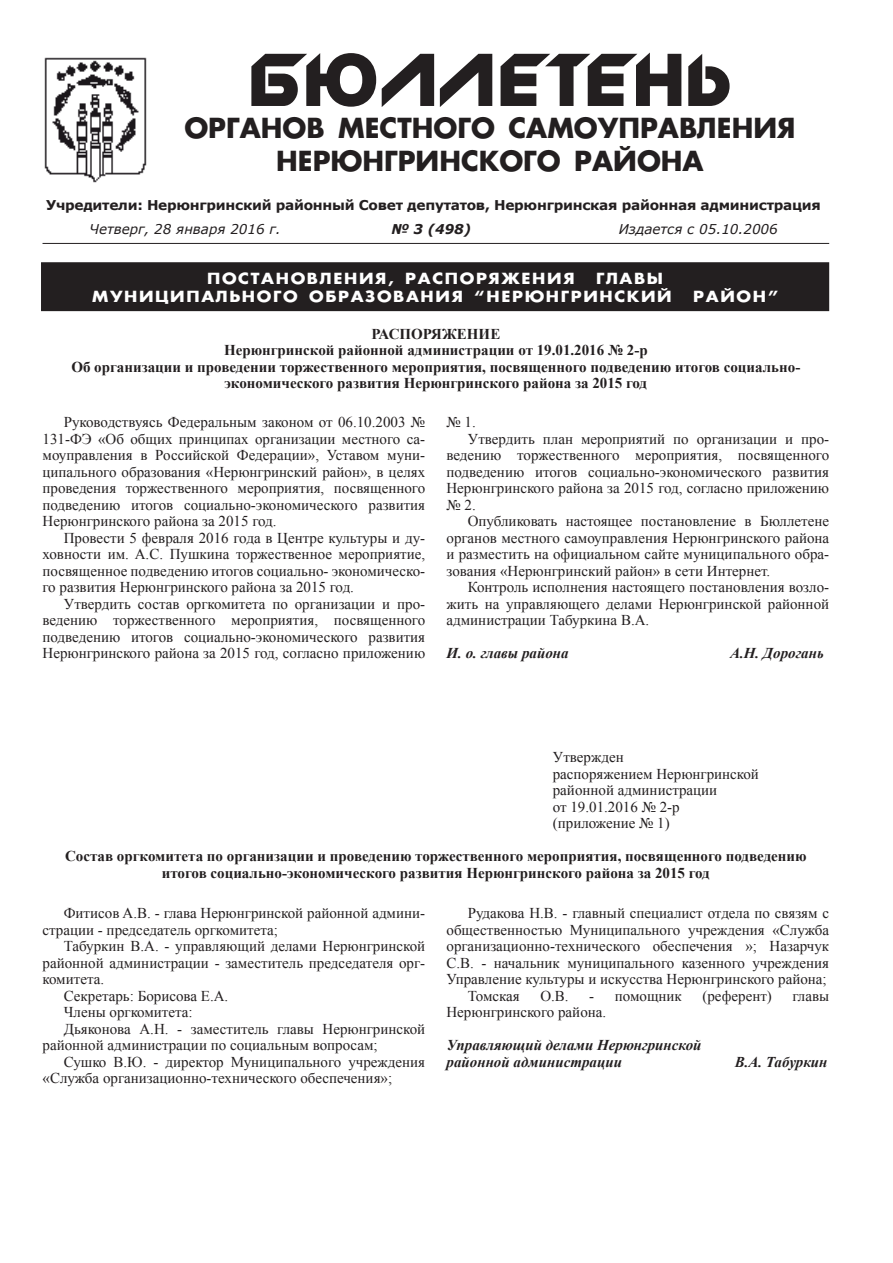
<style>
.page{position:relative;width:893px;height:1263px;background:#fff}
.page>*{position:absolute;margin:0;border:0;box-sizing:border-box;transform-origin:0 0}
.t1{font:70.5px "New Zelek";color:#231f20}
.t2{font:700 27px/32.4px "AG Futura";color:#231f20;text-align:center}
.t3{font:15px/16.5px "Times New Roman";color:#231f20;text-align:justify}
.t4{font:700 15px/16.5px "Times New Roman";color:#231f20;text-align:center}
.t5{font:italic 700 15px/16.5px "Times New Roman";color:#231f20}
.t6{font:700 15px/18px "AG Futura";letter-spacing:.1em;color:#fff;scale:1.1 1}
.t7{font:700 13.5px "Verdana";letter-spacing:-.02em;color:#231f20}
.t8{font:italic 13.5px "Verdana";color:#231f20}
.t9{font:italic 700 13.5px "Verdana";color:#231f20}
</style>
<div class="page">
<img style="left:44px;top:57px;width:103px;height:126px">
<hr style="left:43px;top:243px;width:786px;height:1px;background:#231f20">
<div style="left:42px;top:263px;width:786px;height:47px;background:#231f20"></div>
<div style="left:41px;top:262px;width:788px;height:49px;border:2px solid #231f20"></div>
<h1 class="t1" style="left:247px;top:38px;width:487px">БЮЛЛЕТЕНЬ</h1>
<h2 class="t2" style="left:184px;top:112px;width:613px">ОРГАНОВ МЕСТНОГО САМОУПРАВЛЕНИЯ<br>НЕРЮНГРИНСКОГО РАЙОНА</h2>
<p class="t7" style="left:46px;top:196px;width:776px">Учредители: Нерюнгринский районный Совет депутатов, Нерюнгринская районная администрация</p>
<p class="t8" style="left:89px;top:220px;width:193px">Четверг, 28 января 2016 г.</p>
<p class="t9" style="left:391px;top:220px;width:81px">№ 3 (498)</p>
<p class="t8" style="left:619px;top:220px;width:160px">Издается с 05.10.2006</p>
<p class="t6" style="left:207px;top:269px;width:336px">ПОСТАНОВЛЕНИЯ, РАСПОРЯЖЕНИЯ</p>
<p class="t6" style="left:92px;top:269px;width:528px;text-indent:504px">ГЛАВЫ<br>МУНИЦИПАЛЬНОГО ОБРАЗОВАНИЯ “НЕРЮНГРИНСКИЙ</p>
<p class="t6" style="left:693px;top:287px;width:79px">РАЙОН”</p>
<p class="t4" style="left:71px;top:325px;width:730px">Распоряжение<br>Нерюнгринской районной администрации от 19.01.2016 № 2-р<br>Об организации и проведении торжественного мероприятия, посвященного подведению итогов социально&shy;экономического развития Нерюнгринского района за 2015 год</p>
<p class="t3" style="left:43px;top:414px;width:384px;text-indent:21px">Руководствуясь Федеральным законом от 06.10.2003 № 131-ФЭ «Об общих принципах организации местного са&shy;моуправления в Российской Федерации», Уставом муни&shy;ципального образования «Нерюнгринский район», в целях проведения торжественного мероприятия, посвященного подведению итогов социально-экономического развития Нерюнгринского района за 2015 год.</p>
<p class="t3" style="left:43px;top:529px;width:384px;text-indent:21px">Провести 5 февраля 2016 года в Центре культуры и ду&shy;ховности им. A.C. Пушкина торжественное мероприятие, посвященное подведению итогов социально- экономическо&shy;го развития Нерюнгринского района за 2015 год.</p>
<p class="t3" style="left:43px;top:595px;width:384px;text-indent:21px">Утвердить состав оргкомитета по организации и про&shy;ведению торжественного мероприятия, посвященного подведению итогов социально-экономического развития Нерюнгринского района за 2015 год, согласно приложению</p>
<p class="t3" style="left:446px;top:414px;width:31px">№ 1.</p>
<p class="t3" style="left:468px;top:430px;width:363px">Утвердить план мероприятий по организации и про-</p>
<p class="t3" style="left:446px;top:447px;width:384px">ведению торжественного мероприятия, посвященного</p>
<p class="t3" style="left:446px;top:463px;width:384px">подведению итогов социально-экономического развития</p>
<p class="t3" style="left:446px;top:480px;width:384px">Нерюнгринского района за 2015 год, согласно приложению</p>
<p class="t3" style="left:446px;top:496px;width:31px">№ 2.</p>
<p class="t3" style="left:468px;top:513px;width:363px">Опубликовать настоящее постановление в Бюллетене</p>
<p class="t3" style="left:446px;top:529px;width:384px">органов местного самоуправления Нерюнгринского района</p>
<p class="t3" style="left:446px;top:546px;width:384px">и разместить на официальном сайте муниципального обра-</p>
<p class="t3" style="left:446px;top:562px;width:325px">зования «Нерюнгринский район» в сети Интернет.</p>
<p class="t3" style="left:468px;top:579px;width:363px">Контроль исполнения настоящего постановления возло-</p>
<p class="t3" style="left:446px;top:595px;width:384px">жить на управляющего делами Нерюнгринской районной</p>
<p class="t3" style="left:446px;top:612px;width:204px">администрации Табуркина В.А.</p>
<p class="t5" style="left:446px;top:644px;width:124px">И. о. главы района</p>
<p class="t5" style="left:730px;top:644px;width:95px">А.Н. Дорогань</p>
<p class="t3" style="left:553px;top:749px;width:208px;text-align:left">Утвержден<br>распоряжением Нерюнгринской районной администрации<br>от 19.01.2016 № 2-р (приложение № 1)</p>
<p class="t4" style="left:65px;top:848px;width:743px">Состав оргкомитета по организации и проведению торжественного мероприятия, посвященного подведению итогов социально-экономического развития Нерюнгринского района за 2015 год</p>
<p class="t3" style="left:43px;top:905px;width:384px;text-indent:21px">Фитисов A.B. - глава Нерюнгринской районной админи&shy;страции - председатель оргкомитета;</p>
<p class="t3" style="left:64px;top:938px;width:363px">Табуркин В.А. - управляющий делами Нерюнгринской</p>
<p class="t3" style="left:43px;top:954px;width:384px">районной администрации - заместитель председателя орг-</p>
<p class="t3" style="left:43px;top:971px;width:63px">комитета.</p>
<p class="t3" style="left:64px;top:987px;width:166px">Секретарь: Борисова Е.А.</p>
<p class="t3" style="left:64px;top:1004px;width:130px">Члены оргкомитета:</p>
<p class="t3" style="left:64px;top:1020px;width:363px">Дьяконова А.Н. - заместитель главы Нерюнгринской</p>
<p class="t3" style="left:43px;top:1037px;width:337px">районной администрации по социальным вопросам;</p>
<p class="t3" style="left:64px;top:1053px;width:363px">Сушко В.Ю. - директор Муниципального учреждения</p>
<p class="t3" style="left:43px;top:1070px;width:351px">«Служба организационно-технического обеспечения»;</p>
<p class="t3" style="left:468px;top:905px;width:363px">Рудакова Н.В. - главный специалист отдела по связям с</p>
<p class="t3" style="left:446px;top:921px;width:384px">общественностью Муниципального учреждения «Служба</p>
<p class="t3" style="left:446px;top:938px;width:384px">организационно-технического обеспечения »; Назарчук</p>
<p class="t3" style="left:446px;top:954px;width:384px">С.В. - начальник муниципального казенного учреждения</p>
<p class="t3" style="left:446px;top:971px;width:382px">Управление культуры и искусства Нерюнгринского района;</p>
<p class="t3" style="left:468px;top:987px;width:54px">Томская</p>
<p class="t3" style="left:540px;top:987px;width:30px">О.В.</p>
<p class="t3" style="left:589px;top:987px;width:94px">- помощник</p>
<p class="t3" style="left:702px;top:987px;width:71px">(референт)</p>
<p class="t3" style="left:792px;top:987px;width:38px">главы</p>
<p class="t3" style="left:446px;top:1004px;width:161px">Нерюнгринского района.</p>
<p class="t5" style="left:446px;top:1037px;width:256px">Управляющий делами Нерюнгринской районной администрации</p>
<p class="t5" style="left:735px;top:1053px;width:94px">В.А. Табуркин</p>
</div>
